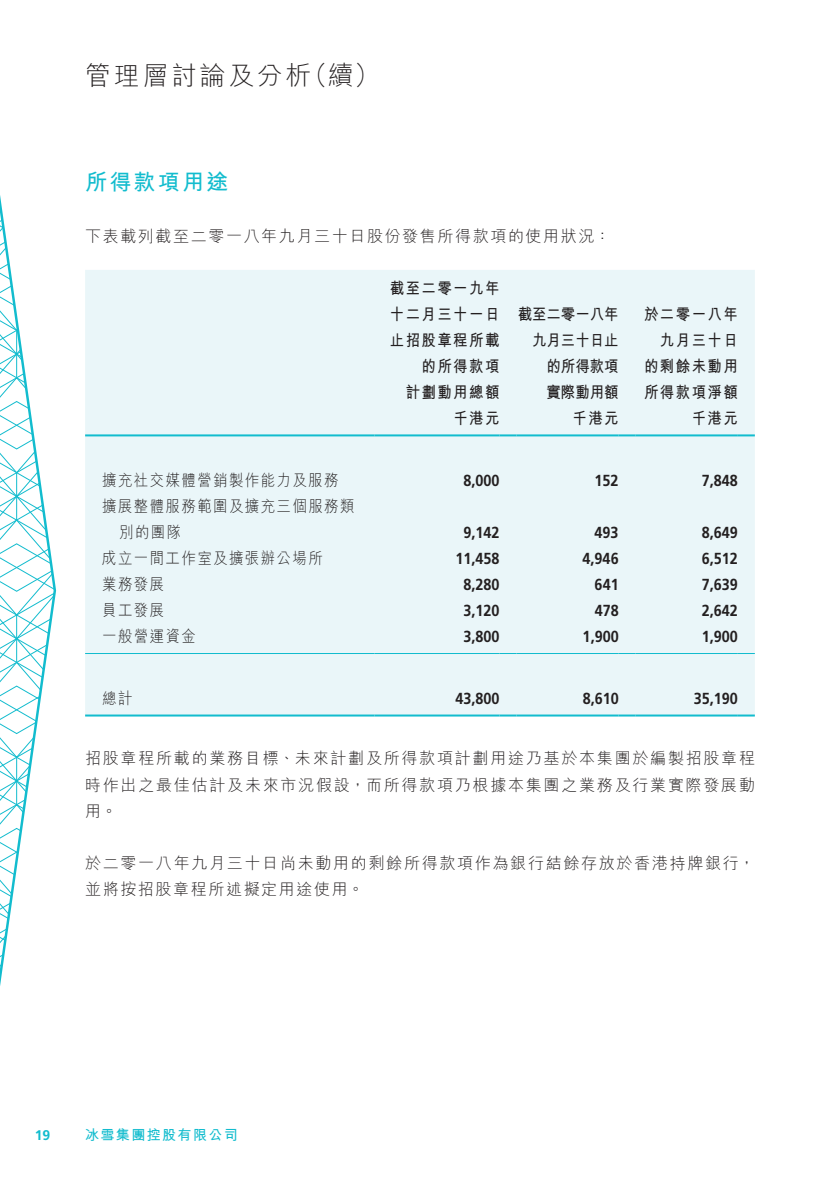
<style>
.page{position:relative;width:840px;height:1191px;background:#fff}
.page>*{position:absolute;margin:0;border:0;box-sizing:border-box;transform-origin:0 0}
.t1{font:300 26px "M Hei HK";letter-spacing:.1em;color:#231f20}
.t2{font:700 22px "M Hei HK";letter-spacing:.1em;color:#12bcce}
.t3{font:300 16px/26px "M Hei HK";letter-spacing:.1em;color:#231f20;text-align:justify}
.t4{font:700 16px "Frutiger LT Std";color:#231f20;scale:.9 1}
.t5{font:300 16px/26px "M Hei HK";letter-spacing:.1em;color:#231f20;scale:.9 1}
.t6{font:700 16px/26px "M Hei HK";letter-spacing:.1em;color:#231f20;text-align:right;scale:.9 1}
.t7{font:700 16px/26px "M Hei HK";color:#231f20;text-align:right;scale:.9 1}
.t8{font:700 14px "M Hei HK";letter-spacing:.1em;color:#12bcce}
.t9{font:700 14px "Frutiger LT Std";color:#12bcce}
</style>
<div class="page">
<div style="left:85px;top:270px;width:669px;height:444px;background:#eaf6f9"></div>
<hr style="left:85px;top:653px;width:289px;height:1px;background:#12bcce">
<hr style="left:374px;top:653px;width:125px;height:1px;background:#12bcce">
<svg style="left:499px;top:653px;width:17px;height:1px"></svg>
<hr style="left:516px;top:653px;width:102px;height:1px;background:#12bcce">
<svg style="left:618px;top:653px;width:17px;height:1px"></svg>
<hr style="left:635px;top:653px;width:102px;height:1px;background:#12bcce">
<svg style="left:737px;top:653px;width:17px;height:1px"></svg>
<hr style="left:85px;top:434px;width:289px;height:2px;background:#12bcce">
<hr style="left:374px;top:434px;width:125px;height:2px;background:#12bcce">
<svg style="left:499px;top:434px;width:17px;height:2px"></svg>
<hr style="left:516px;top:434px;width:102px;height:2px;background:#12bcce">
<svg style="left:618px;top:434px;width:17px;height:2px"></svg>
<hr style="left:635px;top:434px;width:102px;height:2px;background:#12bcce">
<svg style="left:737px;top:434px;width:17px;height:2px"></svg>
<hr style="left:85px;top:714px;width:289px;height:2px;background:#12bcce">
<hr style="left:374px;top:714px;width:125px;height:2px;background:#12bcce">
<svg style="left:499px;top:714px;width:17px;height:2px"></svg>
<hr style="left:516px;top:714px;width:102px;height:2px;background:#12bcce">
<svg style="left:618px;top:714px;width:17px;height:2px"></svg>
<hr style="left:635px;top:714px;width:102px;height:2px;background:#12bcce">
<svg style="left:737px;top:714px;width:17px;height:2px"></svg>
<svg style="left:0;top:195px;width:55px;height:791px"></svg>
<h1 class="t1" style="left:85px;top:63px;width:228px">管理層討論及分析</h1>
<h1 class="t1" style="left:301px;top:63px;width:79px">（續(</h1>
<h2 class="t2" style="left:85px;top:166px;width:144px">所得款項用途</h2>
<p class="t3" style="left:85px;top:223px;width:526px">下表載列截至二零一八年九月三十日股份發售所得款項的使用狀況：</p>
<p class="t6" style="left:389px;top:273px;width:123px">截至二零一九年十二月三十一日止招股章程所載的所得款項<br>計劃動用總額</p>
<p class="t7" style="left:517px;top:299px;width:114px">截至二零一八年九月三十日止的所得款項<br>實際動用額</p>
<p class="t6" style="left:643px;top:299px;width:106px">於二零一八年九月三十日的剩餘未動用所得款項淨額千港元</p>
<p class="t6" style="left:453px;top:403px;width:53px">千港元</p>
<p class="t6" style="left:572px;top:403px;width:53px">千港元</p>
<p class="t5" style="left:102px;top:467px;width:282px">擴充社交媒體營銷製作能力及服務擴展整體服務範圍及擴充三個服務類</p>
<p class="t4" style="left:463px;top:471px;width:42px">8,000</p>
<p class="t4" style="left:594px;top:471px;width:28px">152</p>
<p class="t4" style="left:701px;top:471px;width:42px">7,848</p>
<p class="t5" style="left:119px;top:519px;width:70px">別的團隊</p>
<p class="t4" style="left:463px;top:523px;width:42px">9,142</p>
<p class="t4" style="left:594px;top:523px;width:28px">493</p>
<p class="t4" style="left:701px;top:523px;width:42px">8,649</p>
<p class="t5" style="left:102px;top:545px;width:246px">成立一間工作室及擴張辦公場所</p>
<p class="t4" style="left:455px;top:549px;width:50px">11,458</p>
<p class="t4" style="left:582px;top:549px;width:42px">4,946</p>
<p class="t4" style="left:701px;top:549px;width:42px">6,512</p>
<p class="t5" style="left:102px;top:571px;width:70px">業務發展</p>
<p class="t4" style="left:463px;top:575px;width:42px">8,280</p>
<p class="t4" style="left:594px;top:575px;width:28px">641</p>
<p class="t4" style="left:701px;top:575px;width:42px">7,639</p>
<p class="t5" style="left:102px;top:597px;width:70px">員工發展</p>
<p class="t4" style="left:463px;top:601px;width:42px">3,120</p>
<p class="t4" style="left:594px;top:601px;width:28px">478</p>
<p class="t4" style="left:701px;top:601px;width:42px">2,642</p>
<p class="t5" style="left:102px;top:623px;width:105px">一般營運資金</p>
<p class="t4" style="left:463px;top:627px;width:42px">3,800</p>
<p class="t4" style="left:582px;top:627px;width:42px">1,900</p>
<p class="t4" style="left:701px;top:627px;width:42px">1,900</p>
<p class="t5" style="left:102px;top:685px;width:35px">總計</p>
<p class="t4" style="left:455px;top:689px;width:50px">43,800</p>
<p class="t4" style="left:582px;top:689px;width:42px">8,610</p>
<p class="t4" style="left:693px;top:689px;width:50px">35,190</p>
<p class="t3" style="left:85px;top:745px;width:671px">招股章程所載的業務目標、未來計劃及所得款項計劃用途乃基於本集團於編製招股章程時作出之最佳估計及未來市況假設，而所得款項乃根據本集團之業務及行業實際發展動用。</p>
<p class="t3" style="left:85px;top:849px;width:671px">於二零一八年九月三十日尚未動用的剩餘所得款項作為銀行結餘存放於香港持牌銀行，並將按招股章程所述擬定用途使用。</p>
<p class="t9" style="left:35px;top:1126px;width:17px">19</p>
<p class="t8" style="left:85px;top:1124px;width:154px">冰雪集團控股有限公司</p>
</div>
